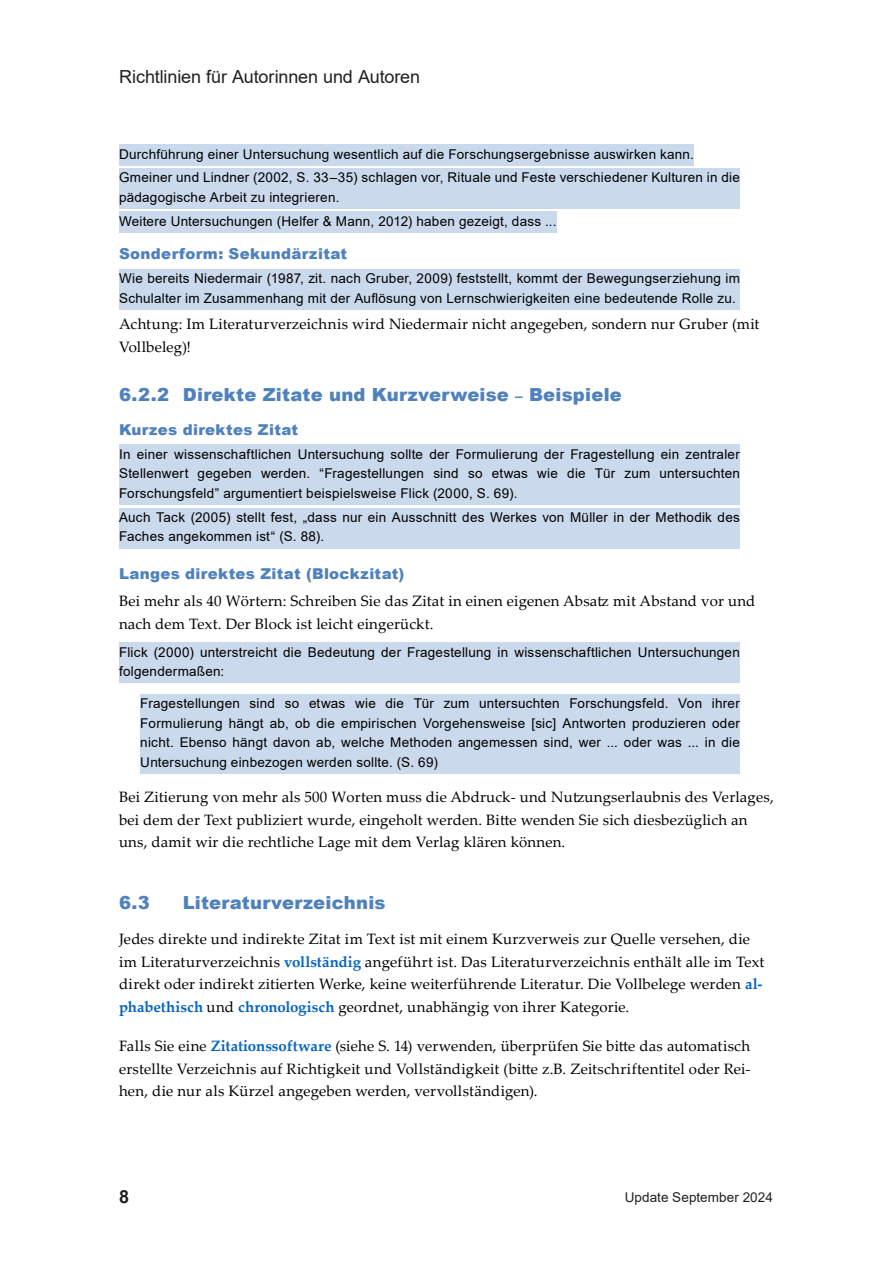
<style>
.page{position:relative;width:893px;height:1263px;background:#fff}
.page>*{position:absolute;margin:0;border:0;box-sizing:border-box;transform-origin:0 0}
.t1{font:900 18px "Arial";letter-spacing:.01em;color:#4f81bd}
.t2{font:18px "Arial";letter-spacing:-.005em;color:#231f20}
.t3{font:700 18px "Arial";color:#231f20}
.t4{font:15px/22.5px "Palatino Linotype";letter-spacing:.01em;color:#000}
.t5{font:900 15px "Arial";letter-spacing:.02em;color:#4f81bd}
.t6{font:13.5px/19.5px "Arial";letter-spacing:.02em;color:#000}
.t7{font:13.5px "Arial";letter-spacing:.005em;color:#231f20}
.s1{font-size:15px}
.s2{font-weight:700;color:#0563c1}
</style>
<div class="page">
<div style="left:119px;top:145px;width:575px;height:21px;background:#cad9eb"></div>
<div style="left:119px;top:168px;width:621px;height:41px;background:#cad9eb"></div>
<div style="left:119px;top:212px;width:437px;height:21px;background:#cad9eb"></div>
<div style="left:119px;top:269px;width:621px;height:41px;background:#cad9eb"></div>
<div style="left:119px;top:445px;width:621px;height:60px;background:#cad9eb"></div>
<div style="left:119px;top:508px;width:621px;height:40px;background:#cad9eb"></div>
<div style="left:119px;top:642px;width:621px;height:41px;background:#cad9eb"></div>
<div style="left:140px;top:694px;width:600px;height:80px;background:#cad9eb"></div>
<h1 class="t2" style="left:119px;top:65px;width:303px">Richtlinien für Autorinnen und Autoren</h1>
<p class="t6" style="left:119px;top:142px;width:622px;line-height:23.7px">Durchführung einer Untersuchung wesentlich auf die Forschungsergebnisse auswirken kann.<br>Gmeiner und Lindner (2002, S. 33‒35) schlagen vor, Rituale und Feste verschiedener Kulturen in die</p>
<p class="t6" style="left:119px;top:185px;width:439px;line-height:23.7px">pädagogische Arbeit zu integrieren.<br>Weitere Untersuchungen (Helfer &amp; Mann, 2012) haben gezeigt, dass ...</p>
<p class="t5" style="left:119px;top:243px;width:230px">Sonderform: Sekundärzitat</p>
<p class="t6" style="left:119px;top:269px;width:622px">Wie bereits Niedermair (1987, zit. nach Gruber, 2009) feststellt, kommt der Bewegungserziehung im<br>Schulalter im Zusammenhang mit der Auflösung von Lernschwierigkeiten eine bedeutende Rolle zu.</p>
<p class="t4" style="left:119px;top:312px;width:642px">Achtung: Im Literaturverzeichnis wird Niedermair nicht angegeben, sondern nur Gruber (mit<br>Vollbeleg)!</p>
<h1 class="t1" style="left:119px;top:382px;width:504px">6.2.2 Direkte Zitate und Kurzverweise <span class="s1">–</span> Beispiele</h1>
<p class="t5" style="left:119px;top:419px;width:181px">Kurzes direktes Zitat</p>
<p class="t6" style="left:119px;top:444px;width:622px;text-align:justify">In einer wissenschaftlichen Untersuchung sollte der Formulierung der Fragestellung ein zentraler Stellenwert gegeben werden. “Fragestellungen sind so etwas wie die Tür zum untersuchten Forschungsfeld” argumentiert beispielsweise Flick (2000, S. 69).</p>
<p class="t6" style="left:119px;top:507px;width:622px">Auch Tack (2005) stellt fest, „dass nur ein Ausschnitt des Werkes von Müller in der Methodik des<br>Faches angekommen ist“ (S. 88).</p>
<p class="t5" style="left:119px;top:563px;width:287px">Langes direktes Zitat (Blockzitat)</p>
<p class="t4" style="left:119px;top:589px;width:638px">Bei mehr als 40 Wörtern: Schreiben Sie das Zitat in einen eigenen Absatz mit Abstand vor und nach dem Text. Der Block ist leicht eingerückt.</p>
<p class="t6" style="left:119px;top:642px;width:622px">Flick (2000) unterstreicht die Bedeutung der Fragestellung in wissenschaftlichen Untersuchungen folgendermaßen:</p>
<p class="t6" style="left:140px;top:694px;width:601px;text-align:justify">Fragestellungen sind so etwas wie die Tür zum untersuchten Forschungsfeld. Von ihrer Formulierung hängt ab, ob die empirischen Vorgehensweise [sic] Antworten produzieren oder nicht. Ebenso hängt davon ab, welche Methoden angemessen sind, wer ... oder was ... in die Untersuchung einbezogen werden sollte. (S. 69)</p>
<p class="t4" style="left:119px;top:785px;width:656px">Bei Zitierung von mehr als 500 Worten muss die Abdruck- und Nutzungserlaubnis des Verlages, bei dem der Text publiziert wurde, eingeholt werden. Bitte wenden Sie sich diesbezüglich an uns, damit wir die rechtliche Lage mit dem Verlag klären können.</p>
<h1 class="t1" style="left:119px;top:889px;width:32px">6.3</h1>
<h1 class="t1" style="left:183px;top:889px;width:204px">Literaturverzeichnis</h1>
<p class="t4" style="left:119px;top:927px;width:647px">Jedes direkte und indirekte Zitat im Text ist mit einem Kurzverweis zur Quelle versehen, die im Literaturverzeichnis <span class="s2">vollständig</span> angeführt ist. Das Literaturverzeichnis enthält alle im Text direkt oder indirekt zitierten Werke, keine weiterführende Literatur. Die Vollbelege werden <span class="s2">al&shy;phabethisch</span> und <span class="s2">chronologisch</span> geordnet, unabhängig von ihrer Kategorie.</p>
<p class="t4" style="left:119px;top:1034px;width:633px;text-align:justify">Falls Sie eine <span class="s2">Zitationssoftware</span> (siehe S. 14) verwenden, überprüfen Sie bitte das automatisch erstellte Verzeichnis auf Richtigkeit und Vollständigkeit (bitte z.B. Zeitschriftentitel oder Rei&shy;hen, die nur als Kürzel angegeben werden, vervollständigen).</p>
<h1 class="t3" style="left:119px;top:1184px;width:12px">8</h1>
<p class="t7" style="left:625px;top:1187px;width:150px">Update September 2024</p>
</div>
